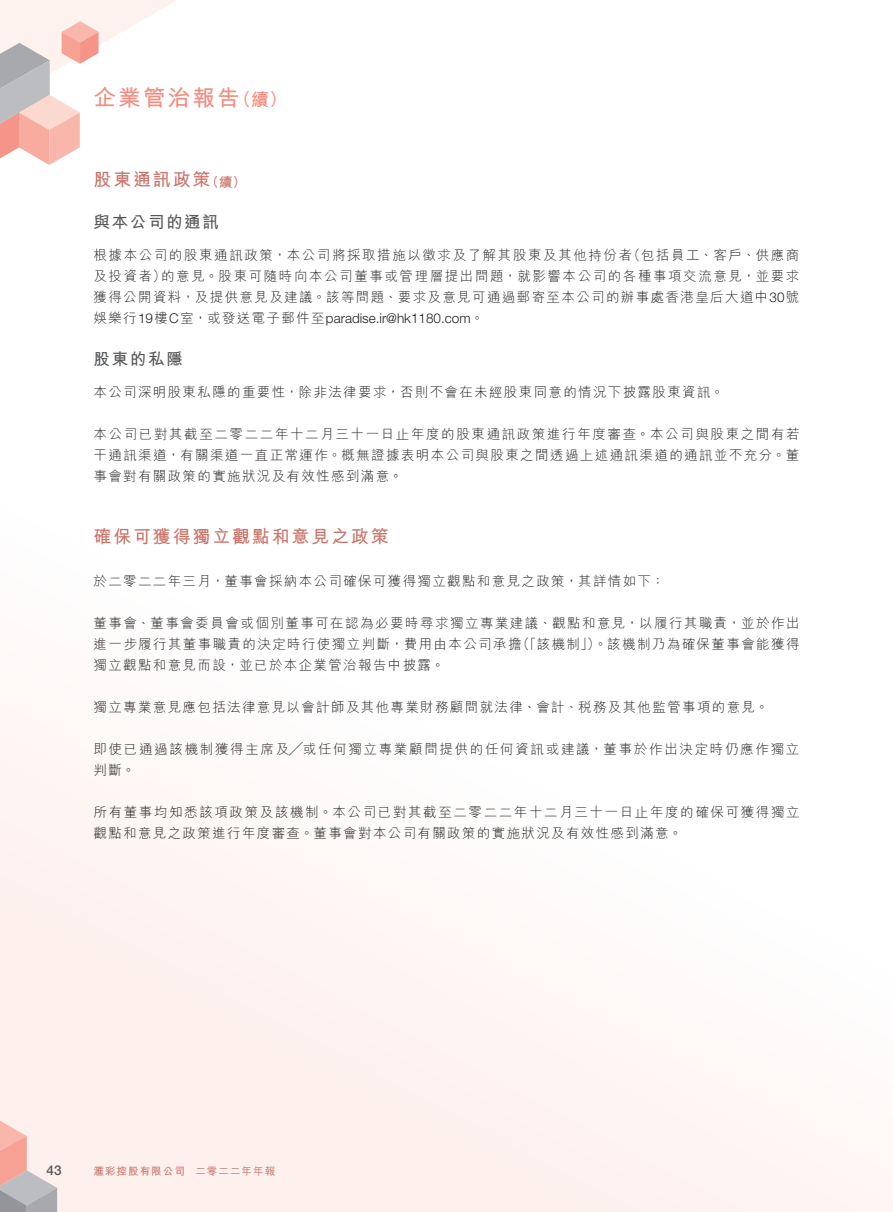
<style>
.page{position:relative;width:893px;height:1212px;background:#fff}
.page>*{position:absolute;margin:0;border:0;box-sizing:border-box;transform-origin:0 0}
.t1{font:700 22.5px "M Hei HK";letter-spacing:.1em;color:#f48c7f}
.t2{font:700 18px "M Hei HK";letter-spacing:.1em;color:#ca746a}
.t3{font:700 18px "M Hei HK";color:#f48c7f}
.t4{font:700 16.5px "M Hei HK";letter-spacing:.1em;color:#57585a}
.t5{font:300 13.5px/21px "M Hei HK";letter-spacing:.105em;color:#231f20}
.t6{font:300 13.5px/21px "M Hei HK";letter-spacing:.125em;color:#231f20}
.t7{font:300 13.5px "Helvetica Neue LT Std";color:#231f20}
.t8{font:700 13.5px "M Hei HK";color:#ca746a}
.t9{font:500 13.5px "Helvetica Neue LT Std";color:#57585a}
.t10{font:700 10.5px "M Hei HK";letter-spacing:.1em;color:#ca746a}
.t11{font:500 10.5px "M Hei HK";letter-spacing:.1em;color:#ca746a}
.s1{font-family:"Helvetica Neue LT Std"}
.s2{font-family:"M Hei HK"}
</style>
<div class="page">
<div style="left:0;top:304px;width:893px;height:908px;background:linear-gradient(to right,#fef7f5,#fffefe)"></div>
<hr style="left:892px;top:304px;width:1px;height:908px;background:#fbcec3">
<svg style="left:0;top:0;width:176px;height:165px"></svg>
<svg style="left:0;top:1118px;width:57px;height:94px;background:#e0c7c4"></svg>
<h1 class="t1" style="left:94px;top:82px;width:148px">企業管治報告</h1>
<h2 class="t3" style="left:233px;top:87px;width:55px">（續(</h2>
<h2 class="t2" style="left:94px;top:166px;width:118px">股東通訊政策</h2>
<p class="t4" style="left:94px;top:210px;width:127px">與本公司的通訊</p>
<p class="t8" style="left:205px;top:172px;width:42px">（續(</p>
<p class="t5" style="left:627px;top:245px;width:174px">（包括員工、客戶、供應商</p>
<p class="t5" style="left:161px;top:245px;width:640px;text-indent:-68px">根據本公司的股東通訊政策，本公司將採取措施以徵求及了解其股東及其他持份者<br>的意見。股東可隨時向本公司董事或管理層提出問題，就影響本公司的各種事項交流意見，並要求</p>
<p class="t5" style="left:94px;top:266px;width:707px">及投資者）<br>獲得公開資料，及提供意見及建議。該等問題、要求及意見可通過郵寄至本公司的辦事處香港皇后大道中<span class="s1">30</span>號</p>
<p class="t7" style="left:94px;top:310px;width:392px"><span class="s2">娛樂行</span>19<span class="s2">樓</span>C<span class="s2">室，或發送電子郵件至</span>paradise @i r. hk1180.com<span class="s2">。</span></p>
<p class="t4" style="left:94px;top:347px;width:91px">股東的私隱</p>
<p class="t5" style="left:94px;top:381px;width:632px">本公司深明股東私隱的重要性，除非法律要求，否則不會在未經股東同意的情況下披露股東資訊。</p>
<p class="t5" style="left:94px;top:423px;width:708px;text-align:justify">本公司已對其截至二零二二年十二月三十一日止年度的股東通訊政策進行年度審查。本公司與股東之間有若干通訊渠道，有關渠道一直正常運作。概無證據表明本公司與股東之間透過上述通訊渠道的通訊並不充分。董事會對有關政策的實施狀況及有效性感到滿意。</p>
<h2 class="t2" style="left:94px;top:523px;width:297px">確保可獲得獨立觀點和意見之政策</h2>
<p class="t5" style="left:94px;top:570px;width:573px">於二零二二年三月，董事會採納本公司確保可獲得獨立觀點和意見之政策，其詳情如下：</p>
<p class="t5" style="left:94px;top:612px;width:707px;text-align:right">董事會、董事會委員會或個別董事可在認為必要時尋求獨立專業建議、觀點和意見，以履行其職責，並於作出（「該機制」）。該機制乃為確保董事會能獲得</p>
<p class="t5" style="left:94px;top:633px;width:429px">進一步履行其董事職責的決定時行使獨立判斷，費用由本公司承擔獨立觀點和意見而設，並已於本企業管治報告中披露。</p>
<p class="t5" style="left:94px;top:696px;width:676px">獨立專業意見應包括法律意見以會計師及其他專業財務顧問就法律、會計、稅務及其他監管事項的意見。</p>
<p class="t6" style="left:94px;top:738px;width:707px">即使已通過該機制獲得主席及╱或任何獨立專業顧問提供的任何資訊或建議，董事於作出決定時仍應作獨立判斷。</p>
<p class="t5" style="left:94px;top:801px;width:708px">所有董事均知悉該項政策及該機制。本公司已對其截至二零二二年十二月三十一日止年度的確保可獲得獨立觀點和意見之政策進行年度審查。董事會對本公司有關政策的實施狀況及有效性感到滿意。</p>
<p class="t9" style="left:47px;top:1162px;width:17px">43</p>
<p class="t10" style="left:94px;top:1163px;width:93px">滙彩控股有限公司</p>
<p class="t11" style="left:195px;top:1163px;width:81px">二零二二年年報</p>
</div>
